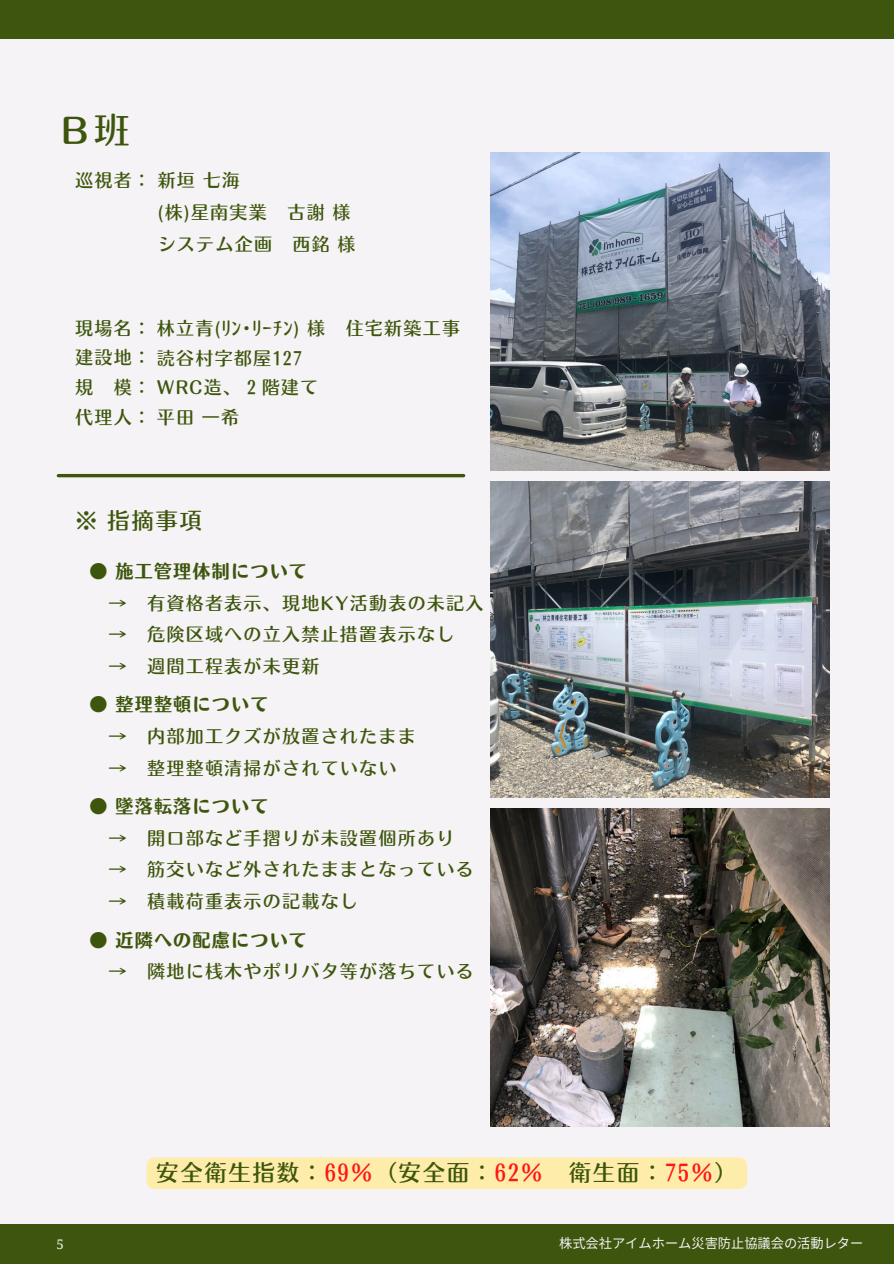
<style>
.page{position:relative;width:894px;height:1264px;background:#fff}
.page>*{position:absolute;margin:0;border:0;box-sizing:border-box;transform-origin:0 0}
.t1{font:36px "Motoya Ma Aporo Std W4";color:#3d550c}
.t2{font:22.5px "Motoya Ma Aporo Std W4";letter-spacing:.07em;color:#3d550c}
.t3{font:18px "Motoya Ma Aporo Std W4";letter-spacing:.07em;color:#3d550c}
.t4{font:18px "Motoya Ma Aporo Std W6";letter-spacing:.07em;color:#3d550c}
.t5{font:13.2px "Noto Sans CJ Ksc";color:#f5f3f5}
.t6{font:13.2px "Noto Serif";color:#f5f3f5}
.s1{color:#ff1616}
</style>
<div class="page">
<div style="left:0;top:0;width:893px;height:1263px;background:#f5f3f5"></div>
<div style="left:0;top:1223px;width:893px;height:40px;background:#3d550c"></div>
<div style="left:0;top:0;width:893px;height:39px;background:#3d550c"></div>
<img style="left:490px;top:153px;width:339px;height:317px">
<img style="left:490px;top:481px;width:339px;height:316px">
<img style="left:490px;top:808px;width:339px;height:318px">
<hr style="left:58px;top:474px;width:405px;height:3px;background:#3d550c">
<div style="left:146px;top:1157px;width:601px;height:31px;background:#feedaa"></div>
<h4 class="t1" style="left:57px;top:113px;width:75px">Ｂ班</h4>
<h4 class="t3" style="left:75px;top:171px;width:166px">巡視者：新垣七海</h4>
<p class="t3" style="left:158px;top:203px;width:194px">(株)星南実業 古謝様</p>
<p class="t3" style="left:158px;top:235px;width:199px">システム企画 西銘様</p>
<h4 class="t3" style="left:75px;top:319px;width:386px">現場名：林立青(ﾘﾝ･ﾘｰﾁﾝ) 様 住宅新築工事</h4>
<h4 class="t3" style="left:75px;top:349px;width:228px">建設地：読谷村字都屋127</h4>
<h4 class="t3" style="left:75px;top:378px;width:244px">規 模： WRC造、２階建て</h4>
<h4 class="t3" style="left:75px;top:408px;width:165px">代理人：平田 一希</h4>
<h4 class="t2" style="left:75px;top:509px;width:128px">※ 指摘事項</h4>
<h2 class="t4" style="left:89px;top:562px;width:219px">● 施工管理体制について</h2>
<h2 class="t3" style="left:109px;top:593px;width:375px">→ 有資格者表示、現地KY活動表の未記入</h2>
<h2 class="t3" style="left:109px;top:625px;width:347px">→ 危険区域への立入禁止措置表示なし</h2>
<h2 class="t3" style="left:109px;top:656px;width:212px">→ 週間工程表が未更新</h2>
<h4 class="t4" style="left:89px;top:695px;width:180px">● 整理整頓について</h4>
<h4 class="t3" style="left:109px;top:727px;width:308px">→ 内部加工クズが放置されたまま</h4>
<h4 class="t3" style="left:109px;top:758px;width:289px">→ 整理整頓清掃がされていない</h4>
<h3 class="t4" style="left:89px;top:797px;width:180px">● 墜落転落について</h3>
<h3 class="t3" style="left:109px;top:829px;width:347px">→ 開口部など手摺りが未設置個所あり</h3>
<h3 class="t3" style="left:109px;top:860px;width:366px">→ 筋交いなど外されたままとなっている</h3>
<h3 class="t3" style="left:109px;top:892px;width:251px">→ 積載荷重表示の記載なし</h3>
<h4 class="t4" style="left:89px;top:931px;width:219px">● 近隣への配慮について</h4>
<h4 class="t3" style="left:109px;top:962px;width:366px">→ 隣地に桟木やポリバタ等が落ちている</h4>
<h1 class="t6" style="left:57px;top:1234px;width:9px">5</h1>
<h4 class="t2" style="left:156px;top:1161px;width:582px">安全衛生指数：<span class="s1">69％</span>（安全面：<span class="s1">62％</span> 衛生面：<span class="s1">75％</span>）</h4>
<h4 class="t5" style="left:559px;top:1232px;width:306px">株式会社アイムホーム災害防止協議会の活動レター</h4>
</div>
